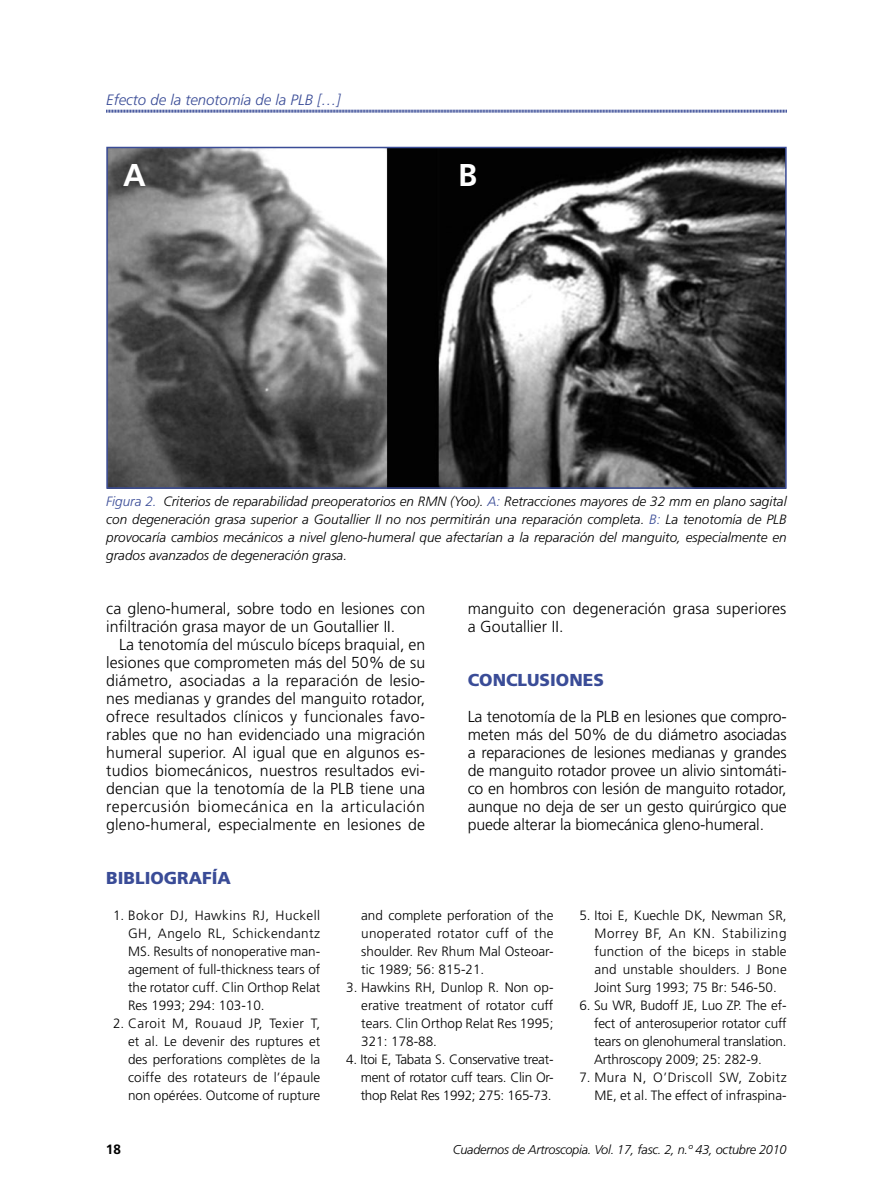
<style>
.page{position:relative;width:893px;height:1191px;background:#fff}
.page>*{position:absolute;margin:0;border:0;box-sizing:border-box;transform-origin:0 0}
._00-1Titulo{font:700 31.5px "Frutiger LT Std";color:#fff}
._01-2Ladillo-01{font:900 17.25px "Frutiger LT Std";color:#3a4c97}
._01-1Texto{font:300 15.9px/18px "Frutiger LT Std";letter-spacing:.01em;color:#000}
._01-1Texto-primer_párrafo{font:300 15.9px/18px "Frutiger LT Std";letter-spacing:-.01em;color:#000;text-align:justify}
.t1{font:italic 300 15px "Frutiger LT Std";color:#3a4c97}
._01-6Bibliografia{font:300 13.5px/18px "Frutiger LT Std";color:#000;text-align:justify}
._02-1Pie_de_figura{font:italic 300 13.5px/18px "Frutiger LT Std";color:#000;text-align:justify}
.t2{font:700 13.5px "Frutiger LT Std";color:#000}
.t3{font:italic 300 12.75px "Frutiger LT Std";letter-spacing:-.02em;color:#000}
.s1{color:#3a4c97}
</style>
<div class="page">
<svg style="left:106px;top:109px;width:681px;height:4px;background:#9ba4ca"></svg>
<img style="left:109px;top:150px;width:675px;height:336px">
<div style="left:106px;top:147px;width:681px;height:342px;border:2px solid #3a4c97"></div>
<p class="t1" style="left:106px;top:92px;width:236px">Efecto de la tenotomía de la PLB […]</p>
<p class="_00-1Titulo" style="left:123px;top:157px;width:24px">A</p>
<p class="_00-1Titulo" style="left:458px;top:157px;width:21px">B</p>
<p class="_02-1Pie_de_figura" style="left:106px;top:492px;width:682px"><span class="s1">Figura 2.</span> Criterios de reparabilidad preoperatorios en RMN (Yoo). <span class="s1">A:</span> Retracciones mayores de 32 mm en plano sagital con degeneración grasa superior a Goutallier II no nos permitirán una reparación completa. <span class="s1">B:</span> La tenotomía de PLB provocaría cambios mecánicos a nivel gleno-humeral que afectarían a la reparación del manguito, especialmente en grados avanzados de degeneración grasa.</p>
<p class="_01-1Texto" style="left:106px;top:599px;width:320px">ca gleno-humeral, sobre todo en lesiones con infiltración grasa mayor de un Goutallier II.</p>
<p class="_01-1Texto" style="left:106px;top:635px;width:320px;text-align:justify;text-indent:13px">La tenotomía del músculo bíceps braquial, en lesiones que comprometen más del 50% de su diámetro, asociadas a la reparación de lesio&shy;nes medianas y grandes del manguito rotador, ofrece resultados clínicos y funcionales favo&shy;rables que no han evidenciado una migración humeral superior. Al igual que en algunos es&shy;tudios biomecánicos, nuestros resultados evi&shy;dencian que la tenotomía de la PLB tiene una repercusión biomecánica en la articulación gleno-humeral, especialmente en lesiones de</p>
<p class="_01-1Texto" style="left:468px;top:599px;width:320px">manguito con degeneración grasa superiores a Goutallier II.</p>
<p class="_01-2Ladillo-01" style="left:468px;top:669px;width:138px">CONCLUSIONES</p>
<p class="_01-1Texto-primer_párrafo" style="left:468px;top:707px;width:320px">La tenotomía de la PLB en lesiones que compro&shy;meten más del 50% de du diámetro asociadas a reparaciones de lesiones medianas y grandes de manguito rotador provee un alivio sintomáti&shy;co en hombros con lesión de manguito rotador, aunque no deja de ser un gesto quirúrgico que puede alterar la biomecánica gleno-humeral.</p>
<p class="_01-2Ladillo-01" style="left:106px;top:867px;width:126px">BIBLIOGRAFÍA</p>
<p class="_01-6Bibliografia" style="left:128px;top:906px;width:194px;text-indent:-15px">1. Bokor DJ, Hawkins RJ, Huckell GH, Angelo RL, Schickendantz MS. Results of nonoperative man&shy;agement of full-thickness tears of the rotator cuff. Clin Orthop Relat Res 1993; 294: 103-10.</p>
<p class="_01-6Bibliografia" style="left:128px;top:1014px;width:194px;text-indent:-15px">2. Caroit M, Rouaud JP, Texier T, et al. Le devenir des ruptures et des perforations complètes de la coiffe des rotateurs de l’épaule non opérées. Outcome of rupture</p>
<p class="_01-6Bibliografia" style="left:361px;top:906px;width:194px">and complete perforation of the unoperated rotator cuff of the shoulder. Rev Rhum Mal Osteoar&shy;tic 1989; 56: 815-21.</p>
<p class="_01-6Bibliografia" style="left:361px;top:978px;width:194px;text-indent:-15px">3. Hawkins RH, Dunlop R. Non op&shy;erative treatment of rotator cuff tears. Clin Orthop Relat Res 1995; 321: 178-88.</p>
<p class="_01-6Bibliografia" style="left:361px;top:1050px;width:194px;text-indent:-15px">4. Itoi E, Tabata S. Conservative treat&shy;ment of rotator cuff tears. Clin Or&shy;thop Relat Res 1992; 275: 165-73.</p>
<p class="_01-6Bibliografia" style="left:594px;top:906px;width:194px;text-indent:-15px">5. Itoi E, Kuechle DK, Newman SR, Morrey BF, An KN. Stabilizing function of the biceps in stable and unstable shoulders. J Bone Joint Surg 1993; 75 Br: 546-50.</p>
<p class="_01-6Bibliografia" style="left:594px;top:996px;width:194px;text-indent:-15px">6. Su WR, Budoff JE, Luo ZP. The ef&shy;fect of anterosuperior rotator cuff tears on glenohumeral translation.<br>Arthroscopy 2009; 25: 282-9.</p>
<p class="_01-6Bibliografia" style="left:579px;top:1068px;width:209px;text-align:right">7. Mura N, O’Driscoll SW, Zobitz<br>ME, et al. The effect of infraspina-</p>
<p class="t2" style="left:106px;top:1141px;width:17px">18</p>
<p class="t3" style="left:453px;top:1142px;width:335px">Cuadernos de Artroscopia. Vol. 17, fasc. 2, n.º 43, octubre 2010</p>
</div>
